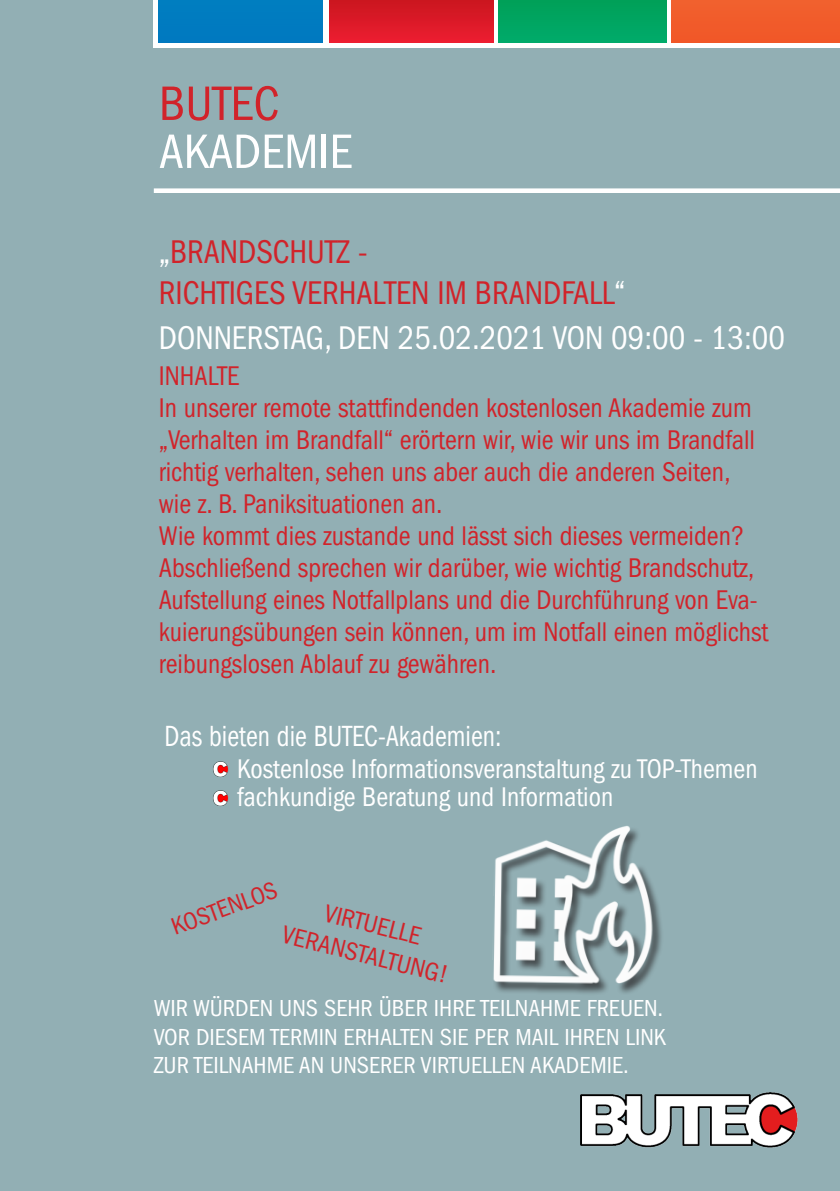
<style>
.page{position:relative;width:840px;height:1191px;background:#fff}
.page>*{position:absolute;margin:0;border:0;box-sizing:border-box;transform-origin:0 0}
.t1{font:condensed 50px "ITC Franklin Gothic Std";color:#fff}
.t2{font:condensed 50px "ITC Franklin Gothic Std";color:#d1232a}
.t3{font:condensed 34px "ITC Franklin Gothic Std";color:#d1232a;scale:.96 1}
.t4{font:condensed 34px "ITC Franklin Gothic Std";color:#fff;scale:.96 1}
.t5{font:condensed 30.2px "ITC Franklin Gothic Std";color:#fff;scale:.88 1}
.t6{font:condensed 28px/32px "ITC Franklin Gothic Std";color:#d1232a;text-align:justify;scale:.95 1}
.t7{font:condensed 28px "ITC Franklin Gothic Std";color:#fff;scale:.95 1}
.t8{font:condensed 26px "ITC Franklin Gothic Std";color:#d1232a}
.t9{font:condensed 25.2px "ITC Franklin Gothic Std";color:#d1232a}
.t10{font:condensed 24px/28.8px "ITC Franklin Gothic Std";color:#fff}
.s1{color:#fff}
</style>
<div class="page">
<div style="left:0;top:0;width:152px;height:66px;background:#92afb4"></div>
<div style="left:159px;top:0;width:163px;height:43px;background:#007bc0"></div>
<div style="left:329px;top:0;width:164px;height:43px;background:linear-gradient(to bottom,#ca161f,#ed1d31)"></div>
<div style="left:498px;top:0;width:167px;height:43px;background:#00a561"></div>
<div style="left:671px;top:0;width:168px;height:43px;background:#f15b2a"></div>
<div style="left:0;top:48px;width:839px;height:1143px;background:#92afb4"></div>
<div style="left:154px;top:188px;width:685px;height:5px;background:#fff"></div>
<img style="left:580px;top:1092px;width:218px;height:56px">
<img style="left:213px;top:761px;width:16px;height:16px">
<img style="left:213px;top:790px;width:16px;height:16px">
<div style="left:492px;top:826px;width:171px;height:169px;background:#231f20;opacity:.69"></div>
<img style="left:492px;top:826px;width:163px;height:160px">
<p class="t2" style="left:159px;top:75px;width:122px">BUTEC</p>
<p class="t1" style="left:159px;top:123px;width:195px">AKADEMIE</p>
<p class="t3" style="left:159px;top:233px;width:219px"><span class="s1">„</span>BRANDSCHUTZ -</p>
<p class="t3" style="left:159px;top:274px;width:487px">RICHTIGES VERHALTEN IM BRANDFALL<span class="s1">“</span></p>
<p class="t4" style="left:159px;top:319px;width:653px">DONNERSTAG, DEN 25.02.2021 VON 09:00 - 13:00</p>
<p class="t6" style="left:159px;top:360px;width:86px">INHALTE</p>
<p class="t6" style="left:159px;top:392px;width:628px">In unserer remote stattfindenden kostenlosen Akademie zum „Verhalten im Brandfall“ erörtern wir, wie wir uns im Brandfall richtig verhalten, sehen uns aber auch die anderen Seiten,</p>
<p class="t6" style="left:159px;top:488px;width:300px">wie z. B. Paniksituationen an.</p>
<p class="t6" style="left:159px;top:520px;width:617px">Wie kommt dies zustande und lässt sich dieses vermeiden?</p>
<p class="t6" style="left:159px;top:552px;width:642px;text-align:left">Abschließend sprechen wir darüber, wie wichtig Brandschutz, Aufstellung eines Notfallplans und die Durchführung von Eva&shy;kuierungsübungen sein können, um im Notfall einen möglichst reibungslosen Ablauf zu gewähren.</p>
<p class="t5" style="left:164px;top:718px;width:384px">Das bieten die BUTEC-Akademien:</p>
<p class="t7" style="left:237px;top:753px;width:549px">Kostenlose Informationsveranstaltung zu TOP-Themen</p>
<p class="t7" style="left:237px;top:781px;width:397px">fachkundige Beratung und Information</p>
<p class="t9" style="left:167px;top:913px;width:112px;rotate:-20deg">KOSTENLOS</p>
<p class="t8" style="left:328px;top:898px;width:100px;rotate:14deg">VIRTUELLE</p>
<p class="t8" style="left:286px;top:919px;width:172px;rotate:14deg">VERANSTALTUNG!</p>
<p class="t10" style="left:154px;top:993px;width:511px">WIR WÜRDEN UNS SEHR ÜBER IHRE TEILNAHME FREUEN.</p>
<p class="t10" style="left:154px;top:1022px;width:513px">VOR DIESEM TERMIN ERHALTEN SIE PER MAIL IHREN LINK<br>ZUR TEILNAHME AN UNSERER VIRTUELLEN AKADEMIE.</p>
</div>
